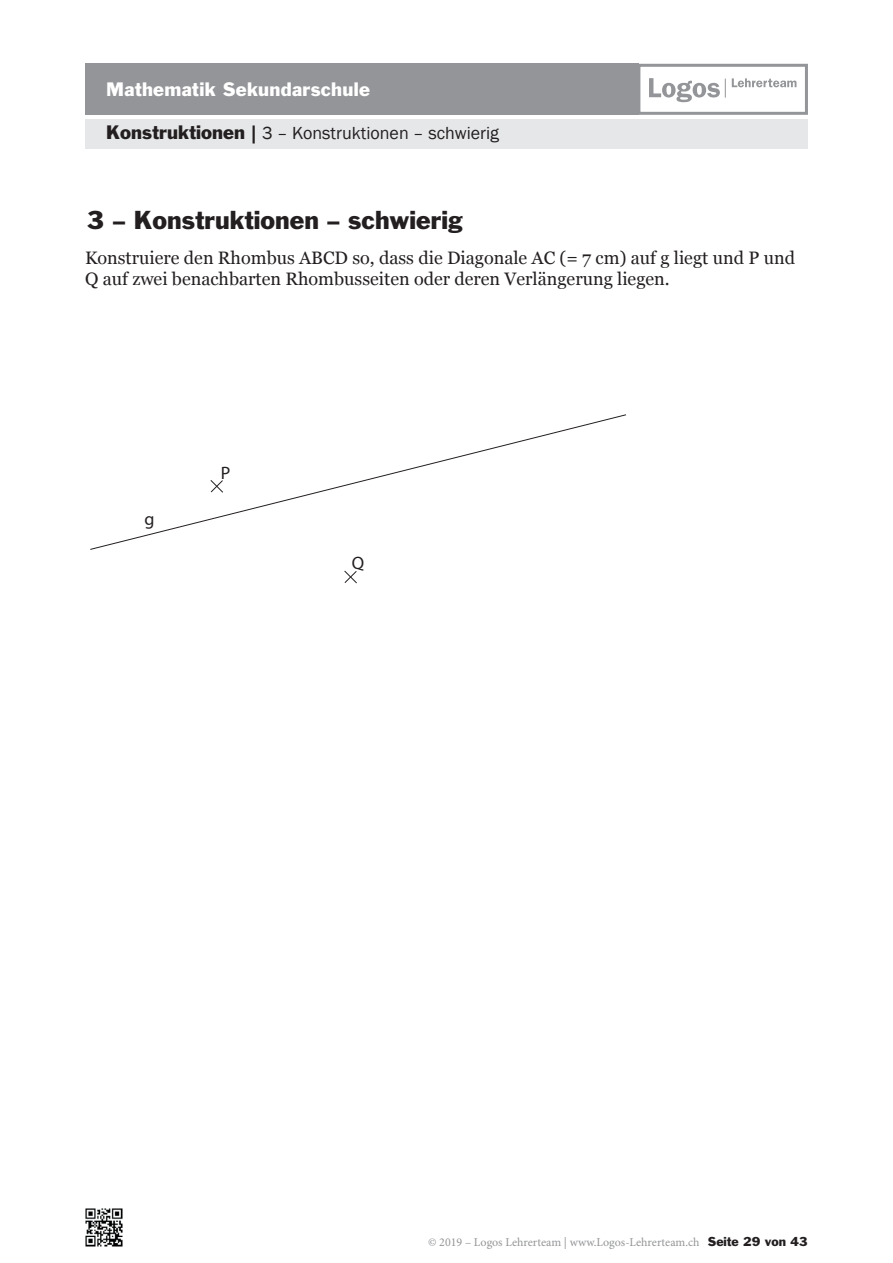
<style>
.page{position:relative;width:893px;height:1263px;background:#fff}
.page>*{position:absolute;margin:0;border:0;box-sizing:border-box;transform-origin:0 0}
.t1{font:24px "Franklin Gothic Std";color:#231f20}
.t2{font:18px/21.6px "Georgia";color:#231f20}
.t3{font:18px "Franklin Gothic";color:#231f20}
.t4{font:18px "Franklin Gothic Std";letter-spacing:.015em;color:#fff}
.t5{font:18px "Myriad Pro";color:#231f20}
.t6{font:12px "Minion Pro";color:#939598}
.s1{font-family:"Franklin Gothic Std"}
.s2{font-family:"Franklin Gothic Std";color:#231f20}
</style>
<div class="page">
<svg style="left:344px;top:570px;width:13px;height:14px"></svg>
<svg style="left:90px;top:414px;width:536px;height:136px"></svg>
<img style="left:85px;top:1209px;width:37px;height:37px">
<div style="left:85px;top:119px;width:723px;height:30px;background:#e6e7e9"></div>
<div style="left:85px;top:64px;width:554px;height:51px;background:#939598"></div>
<svg style="left:649px;top:78px;width:77px;height:24px"></svg>
<svg style="left:732px;top:78px;width:65px;height:9px"></svg>
<div style="left:637px;top:64px;width:171px;height:51px;border:3px solid #939598"></div>
<p class="t4" style="left:106px;top:78px;width:265px">Mathematik Sekundarschule</p>
<p class="t3" style="left:106px;top:122px;width:394px"><span class="s1">Konstruktionen |</span> 3 – Konstruktionen – schwierig</p>
<h1 class="t1" style="left:87px;top:205px;width:377px">3 – Konstruktionen – schwierig</h1>
<p class="t2" style="left:85px;top:246px;width:711px">Konstruiere den Rhombus ABCD so, dass die Diagonale AC (= 7 cm) auf g liegt und P und<br>Q auf zwei benachbarten Rhombusseiten oder deren Verlängerung liegen.</p>
<p class="t5" style="left:144px;top:508px;width:12px">g</p>
<p class="t5" style="left:221px;top:461px;width:11px">P</p>
<p class="t5" style="left:352px;top:552px;width:14px">Q</p>
<p class="t6" style="left:428px;top:1234px;width:381px">© 2019 – Logos Lehrerteam | www.Logos-Lehrerteam.ch <span class="s2">Seite 29 von 43</span></p>
</div>
